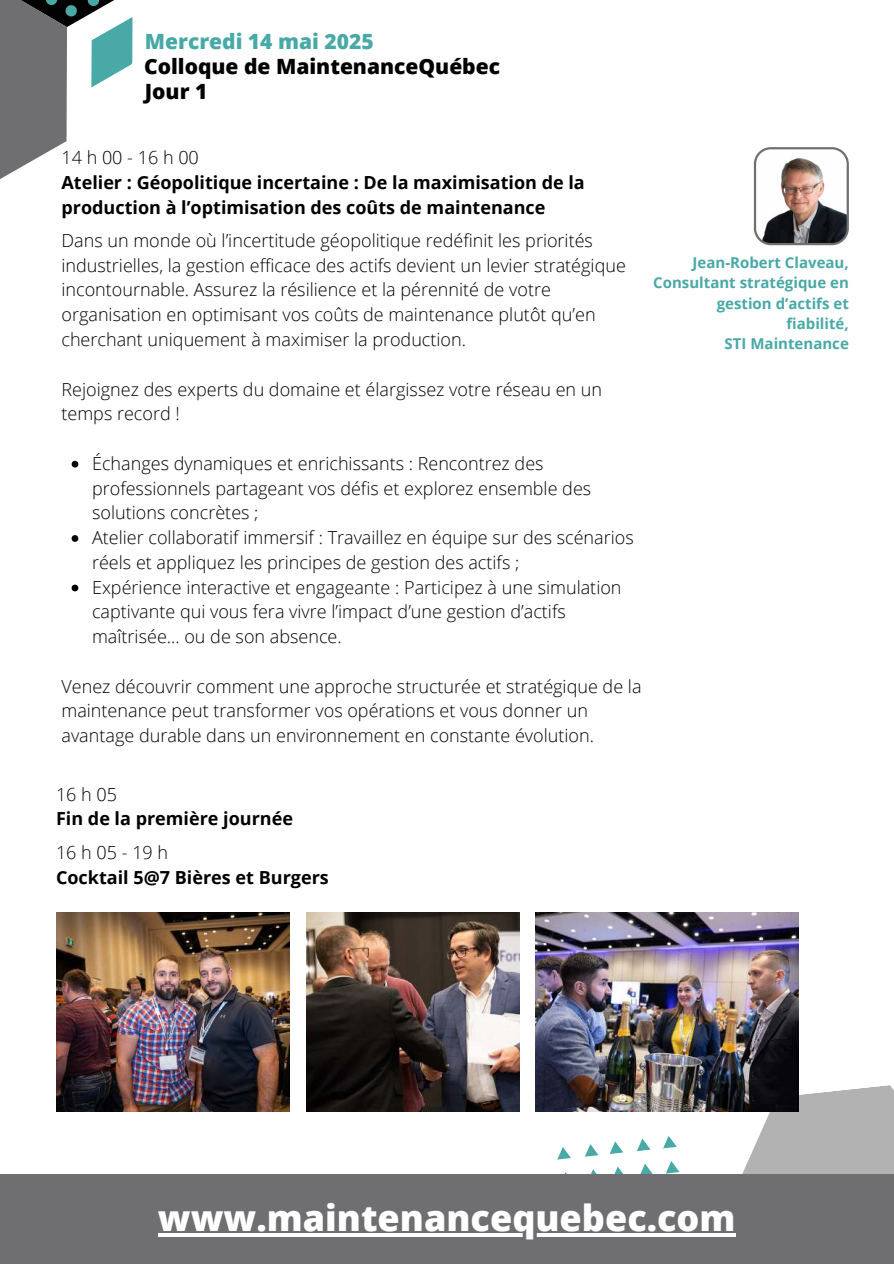
<style>
.page{position:relative;width:894px;height:1264px;background:#fff}
.page>*{position:absolute;margin:0;border:0;box-sizing:border-box;transform-origin:0 0}
.t1{font:800 36px "Open Sans";color:#fff}
.t2{font:800 21px/25px "Open Sans";color:#020202}
.t3{font:800 21px "Open Sans";color:#48a9a6}
.t4{font:300 18px/24.8px "Open Sans";color:#000}
.t5{font:700 18px/24.8px "Open Sans";color:#000}
.t6{font:700 15px/20.2px "Open Sans";color:#48a9a6;text-align:right}
</style>
<div class="page">
<svg style="left:557px;top:1085px;width:336px;height:89px"></svg>
<hr style="left:0;top:1259px;width:893px;height:4px;background:#6f6f72">
<div style="left:0;top:1174px;width:893px;height:85px;background:#6f6f72"></div>
<svg style="left:0;top:0;width:133px;height:179px"></svg>
<hr style="left:158px;top:1233px;width:577px;height:3px;background:#fff">
<svg style="left:72px;top:461px;width:6px;height:6px"></svg>
<svg style="left:72px;top:535px;width:6px;height:7px"></svg>
<svg style="left:72px;top:584px;width:6px;height:7px"></svg>
<img style="left:306px;top:912px;width:213px;height:199px">
<img style="left:535px;top:912px;width:262px;height:199px">
<img style="left:56px;top:912px;width:233px;height:199px">
<img style="left:753px;top:147px;width:95px;height:98px">
<p class="t3" style="left:145px;top:26px;width:230px">Mercredi 14 mai 2025</p>
<p class="t2" style="left:144px;top:53px;width:357px">Colloque de MaintenanceQuébec<br>Jour 1</p>
<p class="t4" style="left:61px;top:145px;width:139px">14 h 00 - 16 h 00</p>
<p class="t5" style="left:61px;top:170px;width:524px">Atelier : Géopolitique incertaine : De la maximisation de la production à l’optimisation des coûts de maintenance</p>
<p class="t4" style="left:61px;top:227px;width:565px">Dans un monde où l’incertitude géopolitique redéfinit les priorités industrielles, la gestion efficace des actifs devient un levier stratégique incontournable. Assurez la résilience et la pérennité de votre organisation en optimisant vos coûts de maintenance plutôt qu’en cherchant uniquement à maximiser la production.</p>
<p class="t4" style="left:61px;top:376px;width:542px">Rejoignez des experts du domaine et élargissez votre réseau en un temps record !</p>
<p class="t4" style="left:92px;top:450px;width:543px">Échanges dynamiques et enrichissants : Rencontrez des professionnels partageant vos défis et explorez ensemble des solutions concrètes ;<br>Atelier collaboratif immersif : Travaillez en équipe sur des scénarios réels et appliquez les principes de gestion des actifs ;<br>Expérience interactive et engageante : Participez à une simulation captivante qui vous fera vivre l’impact d’une gestion d’actifs maîtrisée... ou de son absence.</p>
<p class="t4" style="left:61px;top:673px;width:581px">Venez découvrir comment une approche structurée et stratégique de la maintenance peut transformer vos opérations et vous donner un avantage durable dans un environnement en constante évolution.</p>
<p class="t6" style="left:653px;top:252px;width:197px">Jean-Robert Claveau,<br>Consultant stratégique en gestion d’actifs et fiabilité,<br>STI Maintenance</p>
<p class="t4" style="left:56px;top:781px;width:63px">16 h 05</p>
<p class="t5" style="left:56px;top:806px;width:238px">Fin de la première journée</p>
<p class="t4" style="left:56px;top:839px;width:114px">16 h 05 - 19 h</p>
<p class="t5" style="left:56px;top:864px;width:274px">Cocktail 5@7 Bières et Burgers</p>
<h1 class="t1" style="left:158px;top:1190px;width:579px">www.maintenancequebec.com</h1>
</div>
